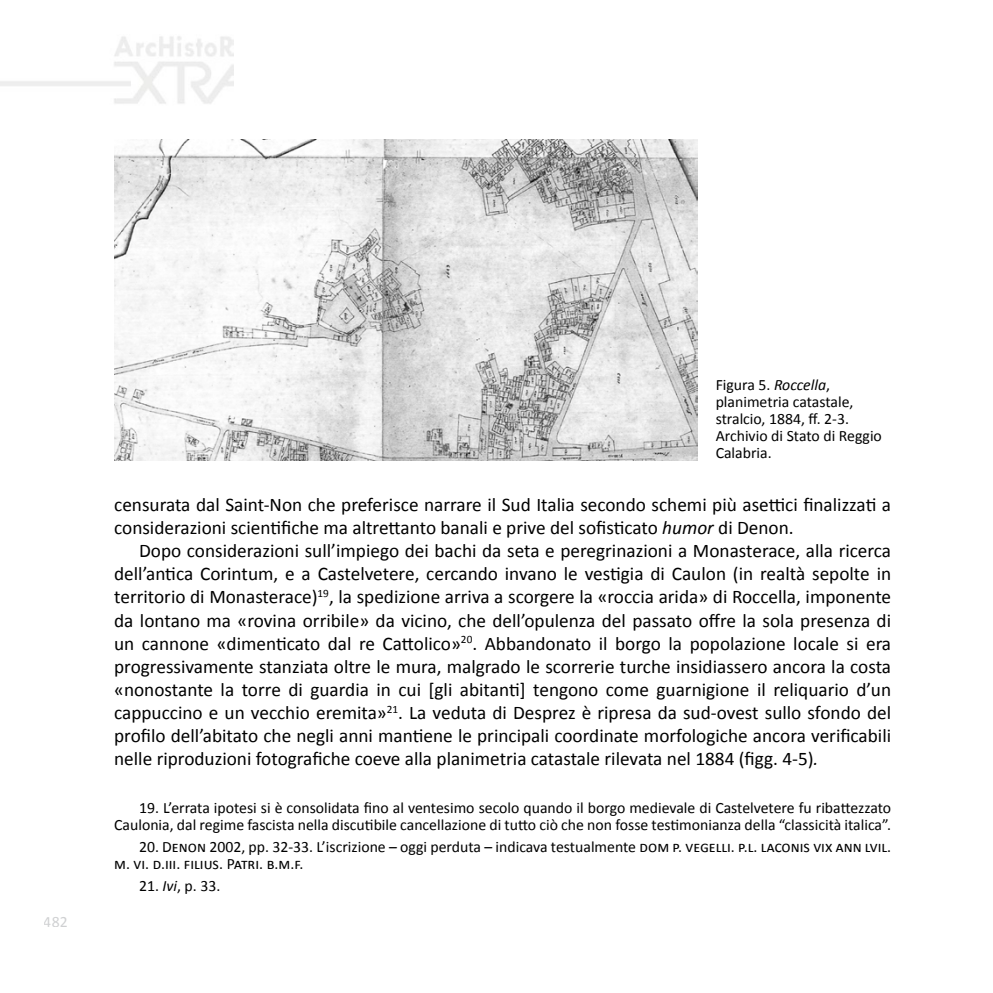
<style>
.page{position:relative;width:993px;height:993px;background:#fff}
.page>*{position:absolute;margin:0;border:0;box-sizing:border-box;transform-origin:0 0}
.t1{font:19.25px/23.1px "Calibri";color:#000}
.t2{font:15.75px/17.2px "Calibri";color:#000}
.t3{font:15.75px "Calibri";color:#a9abae}
.s1{font-style:italic}
</style>
<div class="page">
<img style="left:114px;top:139px;width:583px;height:321px">
<p class="t3" style="left:44px;top:910px;width:25px">482</p>
<p class="t2" style="left:715px;top:375px;width:168px">Figura 5. <span class="s1">Roccella</span>, planimetria catastale, stralcio, 1884, ff. 2-3.<br>Archivio di Stato di Reggio<br>Calabria.</p>
<p class="t1" style="left:114px;top:492px;width:778px">censurata dal Saint-Non che preferisce narrare il Sud Italia secondo schemi più asettici finalizzati a considerazioni scientifiche ma altrettanto banali e prive del sofisticato <span class="s1">humor</span> di Denon.</p>
<p class="t1" style="left:114px;top:538px;width:778px;text-align:justify;text-indent:25px">Dopo considerazioni sull’impiego dei bachi da seta e peregrinazioni a Monasterace, alla ricerca dell’antica Corintum, e a Castelvetere, cercando invano le vestigia di Caulon (in realtà sepolte in territorio di Monasterace)<sup>19</sup>, la spedizione arriva a scorgere la «roccia arida» di Roccella, imponente da lontano ma «rovina orribile» da vicino, che dell’opulenza del passato offre la sola presenza di un cannone «dimenticato dal re Cattolico»<sup>20</sup>. Abbandonato il borgo la popolazione locale si era progressivamente stanziata oltre le mura, malgrado le scorrerie turche insidiassero ancora la costa «nonostante la torre di guardia in cui [gli abitanti] tengono come guarnigione il reliquario d’un cappuccino e un vecchio eremita»<sup>21</sup>. La veduta di Desprez è ripresa da sud-ovest sullo sfondo del profilo dell’abitato che negli anni mantiene le principali coordinate morfologiche ancora verificabili nelle riproduzioni fotografiche coeve alla planimetria catastale rilevata nel 1884 (figg. 4-5)<span class="s1">.</span></p>
<p class="t2" style="left:114px;top:798px;width:778px;text-align:right">19. L’errata ipotesi si è consolidata fino al ventesimo secolo quando il borgo medievale di Castelvetere fu ribattezzato<br>Caulonia, dal regime fascista nella discutibile cancellazione di tutto ciò che non fosse testimonianza della “classicità italica”.</p>
<p class="t2" style="left:114px;top:837px;width:778px;text-indent:25px">20. Denon 2002, pp. 32-33. L’iscrizione – oggi perduta – indicava testualmente dom p. vegelli. p.l. laconis vix ann lvil. m. vi. d.iii. filius. Patri. b.m.f.</p>
<p class="t2" style="left:139px;top:876px;width:83px">21. <span class="s1">Ivi</span>, p. 33.</p>
</div>
